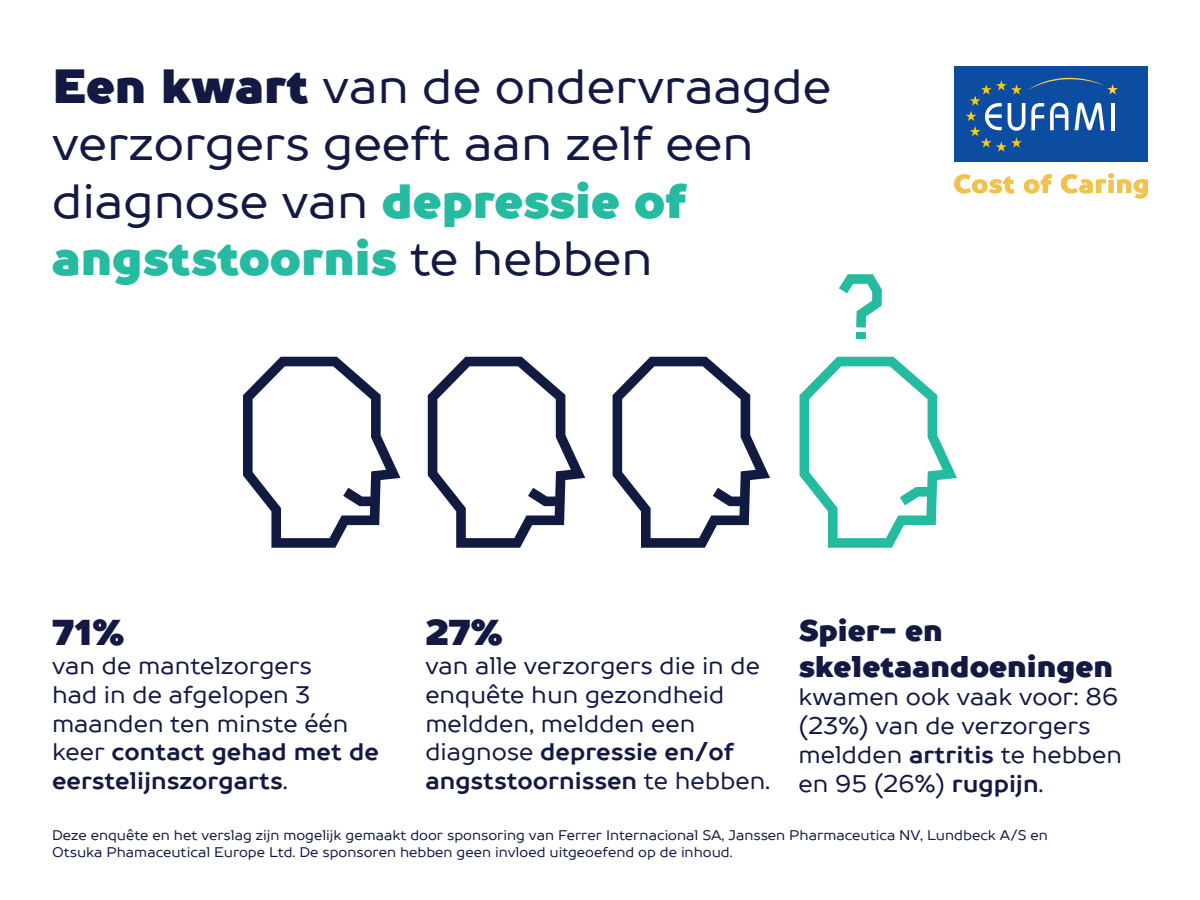
<style>
.page{position:relative;width:1200px;height:900px;background:#fff}
.page>*{position:absolute;margin:0;border:0;box-sizing:border-box;transform-origin:0 0}
.t1{font:48px/57.6px "TT Prosto Sans";color:#131943}
.t2{font:900 36px "TT Prosto Sans";color:#131943}
.t3{font:900 30px/36px "TT Prosto Sans";color:#131943}
.t4{font:24px/28.8px "TT Prosto Sans";color:#131943}
.t5{font:14px/16.8px "TT Prosto Sans";color:#131943}
.s1{font-weight:900}
.s2{font-weight:900;color:#24bba1}
.s3{font-weight:700}
</style>
<div class="page">
<div style="left:954px;top:67px;width:194px;height:95px;background:#0d4da1"></div>
<svg style="left:966px;top:78px;width:152px;height:74px"></svg>
<svg style="left:954px;top:174px;width:61px;height:20px"></svg>
<svg style="left:1024px;top:174px;width:28px;height:20px"></svg>
<svg style="left:1061px;top:173px;width:87px;height:26px"></svg>
<svg style="left:243px;top:357px;width:157px;height:191px"></svg>
<svg style="left:428px;top:357px;width:157px;height:191px"></svg>
<svg style="left:613px;top:357px;width:157px;height:191px"></svg>
<svg style="left:839px;top:274px;width:43px;height:54px"></svg>
<div style="left:856px;top:332px;width:9px;height:7px;background:#24bba1"></div>
<svg style="left:800px;top:357px;width:157px;height:191px"></svg>
<h1 class="t1" style="left:52px;top:57px;width:781px"><span class="s1">Een kwart</span> van de ondervraagde verzorgers geeft aan zelf een diagnose van <span class="s2">depressie of angststoornis</span> te hebben</h1>
<p class="t3" style="left:799px;top:613px;width:316px">Spier- en skeletaandoeningen</p>
<p class="t4" style="left:799px;top:682px;width:325px">kwamen ook vaak voor: 86 (23%) van de verzorgers meldden <span class="s3">artritis</span> te hebben en 95 (26%) <span class="s3">rugpijn</span>.</p>
<p class="t5" style="left:52px;top:827px;width:997px">Deze enquête en het verslag zijn mogelijk gemaakt door sponsoring van Ferrer Internacional SA, Janssen Pharmaceutica NV, Lundbeck A/S en<br>Otsuka Phamaceutical Europe Ltd. De sponsoren hebben geen invloed uitgeoefend op de inhoud.</p>
<h2 class="t2" style="left:52px;top:607px;width:74px">71%</h2>
<p class="t4" style="left:52px;top:651px;width:328px">van de mantelzorgers<br>had in de afgelopen 3 maanden ten minste één keer <span class="s3">contact gehad met de eerstelijnszorgarts</span>.</p>
<h2 class="t2" style="left:425px;top:607px;width:79px">27%</h2>
<p class="t4" style="left:425px;top:651px;width:346px">van alle verzorgers die in de enquête hun gezondheid meldden, meldden een diagnose <span class="s3">depressie en/of angststoornissen</span> te hebben.</p>
</div>
